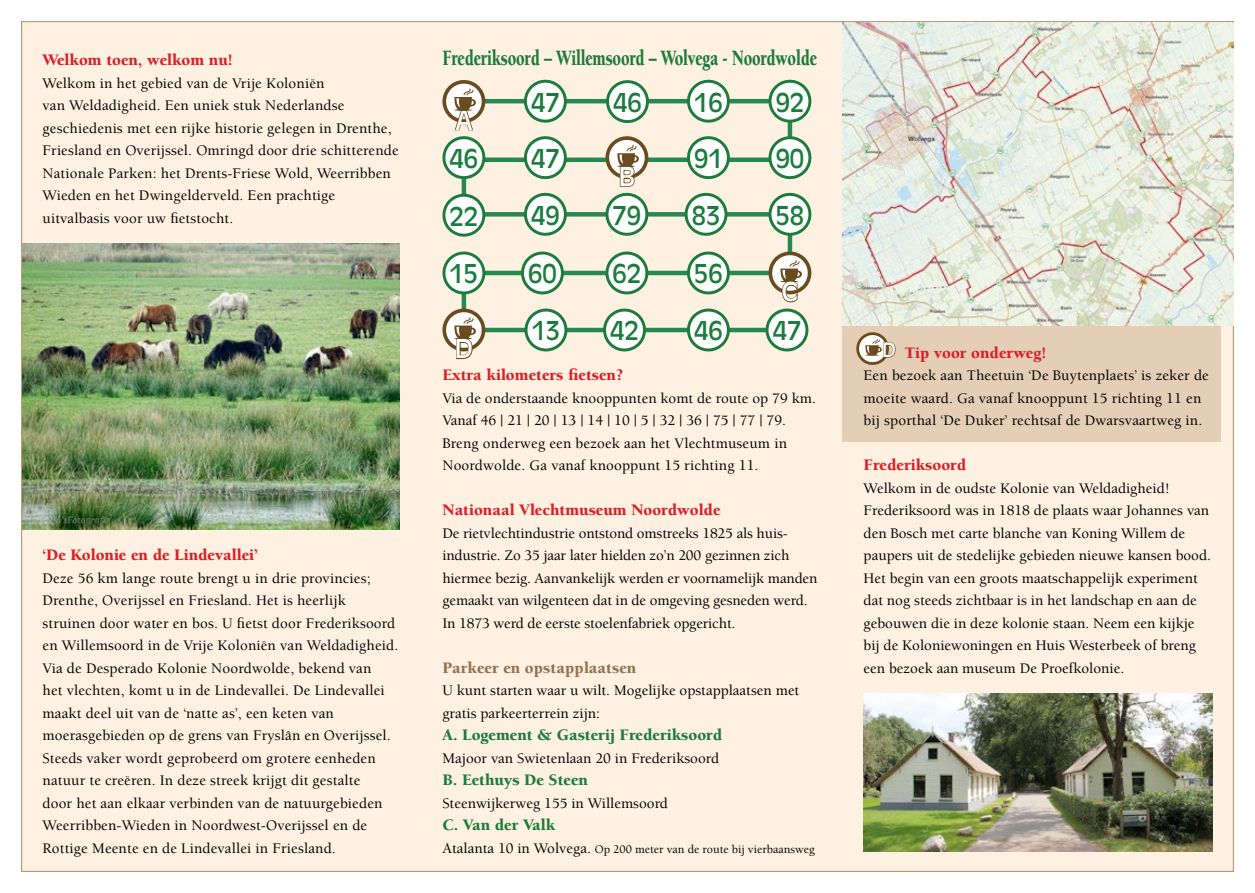
<style>
.page{position:relative;width:1255px;height:893px;background:#fff}
.page>*{position:absolute;margin:0;border:0;box-sizing:border-box;transform-origin:0 0}
.t1{font:25.65px "Antique Olive";color:#1d7b3d}
.t2{font:25.65px "Antique Olive";color:#fff}
.Tussenkop_tekst{font:900 22.5px "Berkeley";letter-spacing:-.01em;color:#1d7b3d;scale:.71 1}
.t3{font:19.5px "Antique Olive";color:#fff}
.Tussenkop_tekst-2{font:900 16.5px "Berkeley";color:#da2128}
.Tussenkop_tekst-3{font:900 16.5px "Berkeley";color:#1d7b3d}
.Tussenkop_tekst-4{font:900 16.5px "Berkeley";color:#927452}
.tekst{font:500 15px/22.5px "Berkeley";letter-spacing:.01em;color:#000}
.tekst-2{font:500 15px/22.5px "Berkeley";letter-spacing:-.01em;color:#000}
.tekst-3{font:500 12px "Berkeley";color:#000}
.s1{font-size:15px}
</style>
<div class="page">
<div style="left:21px;top:21px;width:1212px;height:851px;background:#fff1e2"></div>
<div style="left:842px;top:325px;width:378px;height:117px;background:#e4ceb6"></div>
<img style="left:22px;top:243px;width:378px;height:286px">
<img style="left:842px;top:22px;width:390px;height:303px">
<img style="left:863px;top:693px;width:349px;height:159px">
<div style="left:787px;top:99px;width:5px;height:55px;background:#268951"></div>
<div style="left:461px;top:154px;width:5px;height:55px;background:#268951"></div>
<div style="left:461px;top:261px;width:5px;height:55px;background:#268951"></div>
<div style="left:787px;top:218px;width:5px;height:55px;background:#268951"></div>
<hr style="left:482px;top:99px;width:297px;height:4px;background:#268951">
<hr style="left:482px;top:158px;width:297px;height:4px;background:#268951">
<div style="left:482px;top:212px;width:297px;height:5px;background:#268951"></div>
<hr style="left:478px;top:328px;width:290px;height:4px;background:#268951">
<hr style="left:478px;top:271px;width:301px;height:4px;background:#268951">
<svg style="left:521px;top:79px;width:48px;height:44px"></svg>
<svg style="left:521px;top:192px;width:48px;height:44px"></svg>
<svg style="left:600px;top:308px;width:48px;height:44px"></svg>
<svg style="left:684px;top:308px;width:48px;height:44px"></svg>
<svg style="left:522px;top:308px;width:48px;height:44px"></svg>
<svg style="left:603px;top:80px;width:48px;height:44px"></svg>
<svg style="left:684px;top:79px;width:48px;height:44px"></svg>
<svg style="left:442px;top:191px;width:46px;height:46px"></svg>
<svg style="left:521px;top:136px;width:48px;height:44px"></svg>
<svg style="left:682px;top:192px;width:48px;height:44px"></svg>
<svg style="left:766px;top:192px;width:46px;height:46px"></svg>
<svg style="left:518px;top:251px;width:48px;height:44px"></svg>
<svg style="left:603px;top:251px;width:48px;height:44px"></svg>
<svg style="left:684px;top:251px;width:48px;height:44px"></svg>
<svg style="left:766px;top:79px;width:46px;height:46px"></svg>
<svg style="left:442px;top:251px;width:46px;height:46px"></svg>
<svg style="left:766px;top:134px;width:46px;height:46px"></svg>
<svg style="left:684px;top:136px;width:48px;height:44px"></svg>
<svg style="left:442px;top:80px;width:46px;height:102px"></svg>
<svg style="left:603px;top:136px;width:48px;height:100px"></svg>
<svg style="left:763px;top:249px;width:49px;height:103px"></svg>
<svg style="left:442px;top:306px;width:46px;height:54px"></svg>
<svg style="left:856px;top:332px;width:40px;height:33px"></svg>
<p class="Tussenkop_tekst-2" style="left:43px;top:51px;width:192px">Welkom toen, welkom nu!</p>
<p class="tekst" style="left:43px;top:72px;width:358px">Welkom in het gebied van de Vrije Koloniën<br>van Weldadigheid. Een uniek stuk Nederlandse geschiedenis met een rijke historie gelegen in Drenthe, Friesland en Overijssel. Omringd door drie schitterende Nationale Parken: het Drents-Friese Wold, Weerribben Wieden en het Dwingelderveld. Een prachtige uitvalbasis voor uw fietstocht.</p>
<p class="Tussenkop_tekst-2" style="left:43px;top:546px;width:217px">‘De Kolonie en de Lindevallei’</p>
<p class="tekst" style="left:43px;top:567px;width:357px">Deze 56 km lange route brengt u in drie provincies; Drenthe, Overijssel en Friesland. Het is heerlijk struinen door water en bos. U fietst door Frederiksoord en Willemsoord in de Vrije Koloniën van Weldadigheid.<br>Via de Desperado Kolonie Noordwolde, bekend van<br>het vlechten, komt u in de Lindevallei. De Lindevallei maakt deel uit van de ‘natte as’, een keten van moerasgebieden op de grens van Fryslân en Overijssel.<br>Steeds vaker wordt geprobeerd om grotere eenheden natuur te creëren. In deze streek krijgt dit gestalte<br>door het aan elkaar verbinden van de natuurgebieden Weerribben-Wieden in Noordwest-Overijssel en de Rottige Meente en de Lindevallei in Friesland.</p>
<p class="Tussenkop_tekst" style="left:442px;top:46px;width:529px">Frederiksoord – Willemsoord – Wolvega - Noordwolde</p>
<p class="t1" style="left:531px;top:87px;width:30px">47</p>
<p class="t1" style="left:613px;top:87px;width:30px">46</p>
<p class="t1" style="left:694px;top:87px;width:30px">16</p>
<p class="t1" style="left:775px;top:87px;width:30px">92</p>
<p class="t2" style="left:455px;top:105px;width:19px">A</p>
<p class="t1" style="left:449px;top:143px;width:30px">46</p>
<p class="t1" style="left:449px;top:201px;width:30px">22</p>
<p class="t1" style="left:449px;top:259px;width:30px">15</p>
<p class="t1" style="left:531px;top:143px;width:30px">47</p>
<p class="t1" style="left:531px;top:200px;width:30px">49</p>
<p class="t2" style="left:618px;top:161px;width:19px">B</p>
<p class="t1" style="left:612px;top:200px;width:30px">79</p>
<p class="t1" style="left:694px;top:143px;width:30px">91</p>
<p class="t1" style="left:775px;top:143px;width:30px">90</p>
<p class="t1" style="left:691px;top:200px;width:30px">83</p>
<p class="t1" style="left:775px;top:200px;width:30px">58</p>
<p class="t1" style="left:528px;top:259px;width:30px">60</p>
<p class="t1" style="left:612px;top:259px;width:30px">62</p>
<p class="t1" style="left:694px;top:259px;width:30px">56</p>
<p class="t2" style="left:781px;top:276px;width:19px">C</p>
<p class="t1" style="left:531px;top:316px;width:30px">13</p>
<p class="t1" style="left:610px;top:316px;width:30px">42</p>
<p class="t1" style="left:694px;top:316px;width:30px">46</p>
<p class="t1" style="left:772px;top:316px;width:30px">47</p>
<p class="t2" style="left:454px;top:334px;width:20px">D</p>
<p class="t3" style="left:881px;top:338px;width:16px">D</p>
<p class="Tussenkop_tekst-2" style="left:904px;top:344px;width:143px">Tip voor onderweg!</p>
<p class="tekst" style="left:863px;top:364px;width:347px">Een bezoek aan Theetuin ‘De Buytenplaets’ is zeker de moeite waard. Ga vanaf knooppunt 15 richting 11 en bij sporthal ‘De Duker’ rechtsaf de Dwarsvaartweg in.</p>
<p class="Tussenkop_tekst-2" style="left:442px;top:366px;width:182px">Extra kilometers fietsen?</p>
<p class="tekst" style="left:442px;top:387px;width:375px">Via de onderstaande knooppunten komt de route op 79 km.<br>Vanaf 46 | 21 | 20 | 13 | 14 | 10 | 5 | 32 | 36 | 75 | 77 | 79.</p>
<p class="tekst" style="left:442px;top:432px;width:346px">Breng onderweg een bezoek aan het Vlechtmuseum in<br>Noordwolde. Ga vanaf knooppunt 15 richting 11.</p>
<p class="Tussenkop_tekst-2" style="left:442px;top:501px;width:280px">Nationaal Vlechtmuseum Noordwolde</p>
<p class="tekst-2" style="left:442px;top:522px;width:376px">De rietvlechtindustrie ontstond omstreeks 1825 als huis&shy;industrie. Zo 35 jaar later hielden zo’n 200 gezinnen zich hiermee bezig. Aanvankelijk werden er voornamelijk manden gemaakt van wilgenteen dat in de omgeving gesneden werd.<br>In 1873 werd de eerste stoelenfabriek opgericht.</p>
<p class="Tussenkop_tekst-4" style="left:442px;top:659px;width:195px">Parkeer en opstapplaatsen</p>
<p class="tekst" style="left:442px;top:679px;width:358px">U kunt starten waar u wilt. Mogelijke opstapplaatsen met gratis parkeerterrein zijn:</p>
<p class="Tussenkop_tekst-3" style="left:442px;top:726px;width:281px">A. Logement &amp; Gasterij Frederiksoord</p>
<p class="tekst" style="left:442px;top:747px;width:278px">Majoor van Swietenlaan 20 in Frederiksoord</p>
<p class="Tussenkop_tekst-3" style="left:442px;top:771px;width:147px">B. Eethuys De Steen</p>
<p class="tekst" style="left:442px;top:792px;width:227px">Steenwijkerweg 155 in Willemsoord</p>
<p class="Tussenkop_tekst-3" style="left:442px;top:816px;width:114px">C. Van der Valk</p>
<p class="tekst-3" style="left:442px;top:842px;width:374px"><span class="s1">Atalanta 10 in Wolvega.</span> Op 200 meter van de route bij vierbaansweg</p>
<p class="Tussenkop_tekst-2" style="left:863px;top:456px;width:104px">Frederiksoord</p>
<p class="tekst" style="left:863px;top:477px;width:349px">Welkom in de oudste Kolonie van Weldadigheid!<br>Frederiksoord was in 1818 de plaats waar Johannes van den Bosch met carte blanche van Koning Willem de paupers uit de stedelijke gebieden nieuwe kansen bood.<br>Het begin van een groots maatschappelijk experiment dat nog steeds zichtbaar is in het landschap en aan de gebouwen die in deze kolonie staan. Neem een kijkje bij de Koloniewoningen en Huis Westerbeek of breng een bezoek aan museum De Proefkolonie.</p>
</div>
